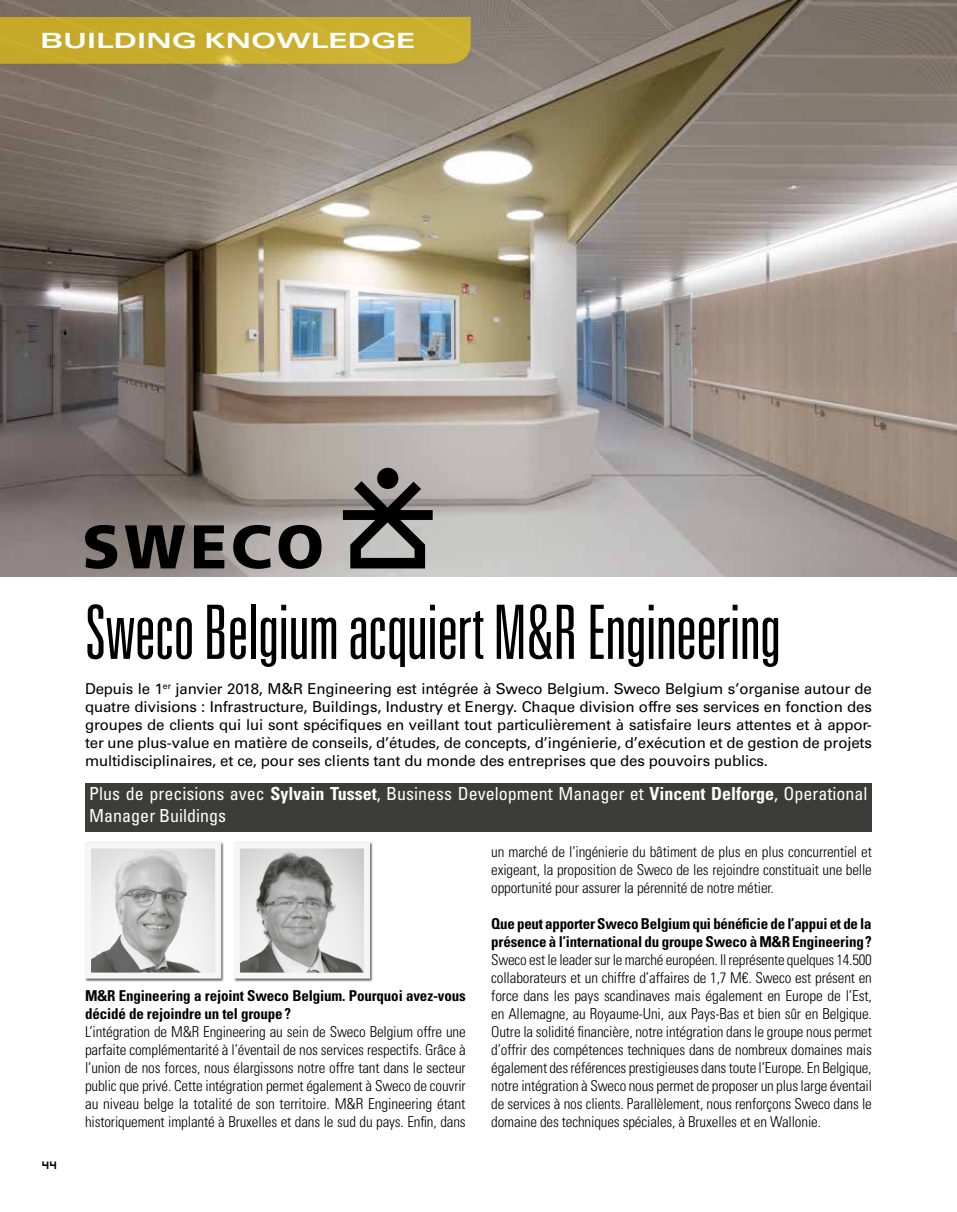
<style>
.page{position:relative;width:957px;height:1212px;background:#fff}
.page>*{position:absolute;margin:0;border:0;box-sizing:border-box;transform-origin:0 0}
.t1{font:300 ultra-condensed 75px "Univers LT Std";letter-spacing:-.01em;color:#000}
.t2{font:700 expanded 21px "Univers LT Std";letter-spacing:-.005em;color:#fff;scale:1.25 1}
.t3{font:condensed 18px/21.6px "Univers LT Std";color:#fff}
.t4{font:300 condensed 15px/18px "Univers LT Std";letter-spacing:-.01em;color:#000;text-align:justify}
.t5{font:15px/18px "Univers LT Std";letter-spacing:-.01em;color:#000;text-align:justify}
.t6{font:700 condensed 15px/18px "Univers LT Std";letter-spacing:-.01em;color:#000}
.t7{font:12px "Hooge 0555";color:#000}
.s1{font-weight:700}
</style>
<div class="page">
<img style="left:0;top:0;width:957px;height:576px">
<div style="left:0;top:17px;width:471px;height:47px;background:#c9ad2d"></div>
<div style="left:85px;top:783px;width:787px;height:48px;background:#3c3c3b"></div>
<div style="left:85px;top:842px;width:139px;height:140px;background:#000;opacity:.6"></div>
<img style="left:92px;top:849px;width:122px;height:122px">
<div style="left:85px;top:842px;width:136px;height:136px;border:6px solid #f6f6f6"></div>
<div style="left:234px;top:842px;width:139px;height:140px;background:#000;opacity:.6"></div>
<img style="left:241px;top:849px;width:122px;height:122px">
<div style="left:234px;top:842px;width:136px;height:136px;border:6px solid #f6f6f6"></div>
<svg style="left:343px;top:481px;width:90px;height:87px;background:#676663"></svg>
<div style="left:377px;top:468px;width:21px;height:21px;background:#000;border-radius:50%"></div>
<svg style="left:278px;top:525px;width:43px;height:44px;background:#4d4b4a"></svg>
<svg style="left:233px;top:525px;width:38px;height:44px;background:#5c5958"></svg>
<svg style="left:194px;top:525px;width:30px;height:43px"></svg>
<svg style="left:125px;top:525px;width:60px;height:43px;background:#35322f"></svg>
<svg style="left:85px;top:525px;width:32px;height:44px"></svg>
<h2 class="t2" style="left:40px;top:29px;width:302px">BUILDING KNOWLEDGE</h2>
<h1 class="t1" style="left:85px;top:593px;width:697px">Sweco Belgium acquiert M&amp;R Engineering</h1>
<p class="t5" style="left:85px;top:680px;width:788px">Depuis le 1<sup>er</sup> janvier 2018, M&amp;R Engineering est intégrée à Sweco Belgium. Sweco Belgium s’organise autour de quatre divisions : Infrastructure, Buildings, Industry et Energy. Chaque division offre ses services en fonction des groupes de clients qui lui sont spécifiques en veillant tout particulièrement à satisfaire leurs attentes et à appor&shy;ter une plus-value en matière de conseils, d’études, de concepts, d’ingénierie, d’exécution et de gestion de projets multidisciplinaires, et ce, pour ses clients tant du monde des entreprises que des pouvoirs publics.</p>
<p class="t3" style="left:89px;top:783px;width:780px">Plus de precisions avec <span class="s1">Sylvain Tusset</span>, Business Development Manager et <span class="s1">Vincent Delforge</span>, Operational<br>Manager Buildings</p>
<p class="t7" style="left:43px;top:1157px;width:16px">44</p>
<p class="t6" style="left:85px;top:986px;width:382px">M&amp;R Engineering a rejoint Sweco Belgium. Pourquoi avez-vous décidé de rejoindre un tel groupe?</p>
<p class="t4" style="left:85px;top:1022px;width:382px">L’intégration de M&amp;R Engineering au sein de Sweco Belgium offre une parfaite complémentarité à l’éventail de nos services respectifs. Grâce à l’union de nos forces, nous élargissons notre offre tant dans le secteur public que privé. Cette intégration permet également à Sweco de couvrir au niveau belge la totalité de son territoire. M&amp;R Engineering étant historiquement implanté à Bruxelles et dans le sud du pays. Enfin, dans</p>
<p class="t4" style="left:491px;top:842px;width:382px">un marché de l’ingénierie du bâtiment de plus en plus concurrentiel et exigeant, la proposition de Sweco de les rejoindre constituait une belle opportunité pour assurer la pérennité de notre métier.</p>
<p class="t6" style="left:491px;top:914px;width:382px">Que peut apporter Sweco Belgium qui bénéficie de l’appui et de la présence à l’international du groupe Sweco à M&amp;R Engineering?</p>
<p class="t4" style="left:491px;top:950px;width:382px">Sweco est le leader sur le marché européen. Il représente quelques 14.500 collaborateurs et un chiffre d’affaires de 1,7 M€. Sweco est présent en force dans les pays scandinaves mais également en Europe de l’Est, en Allemagne, au Royaume-Uni, aux Pays-Bas et bien sûr en Belgique.<br>Outre la solidité financière, notre intégration dans le groupe nous permet d’offrir des compétences techniques dans de nombreux domaines mais également des références prestigieuses dans toute l’Europe. En Belgique, notre intégration à Sweco nous permet de proposer un plus large éventail de services à nos clients. Parallèlement, nous renforçons Sweco dans le domaine des techniques spéciales, à Bruxelles et en Wallonie.</p>
</div>
